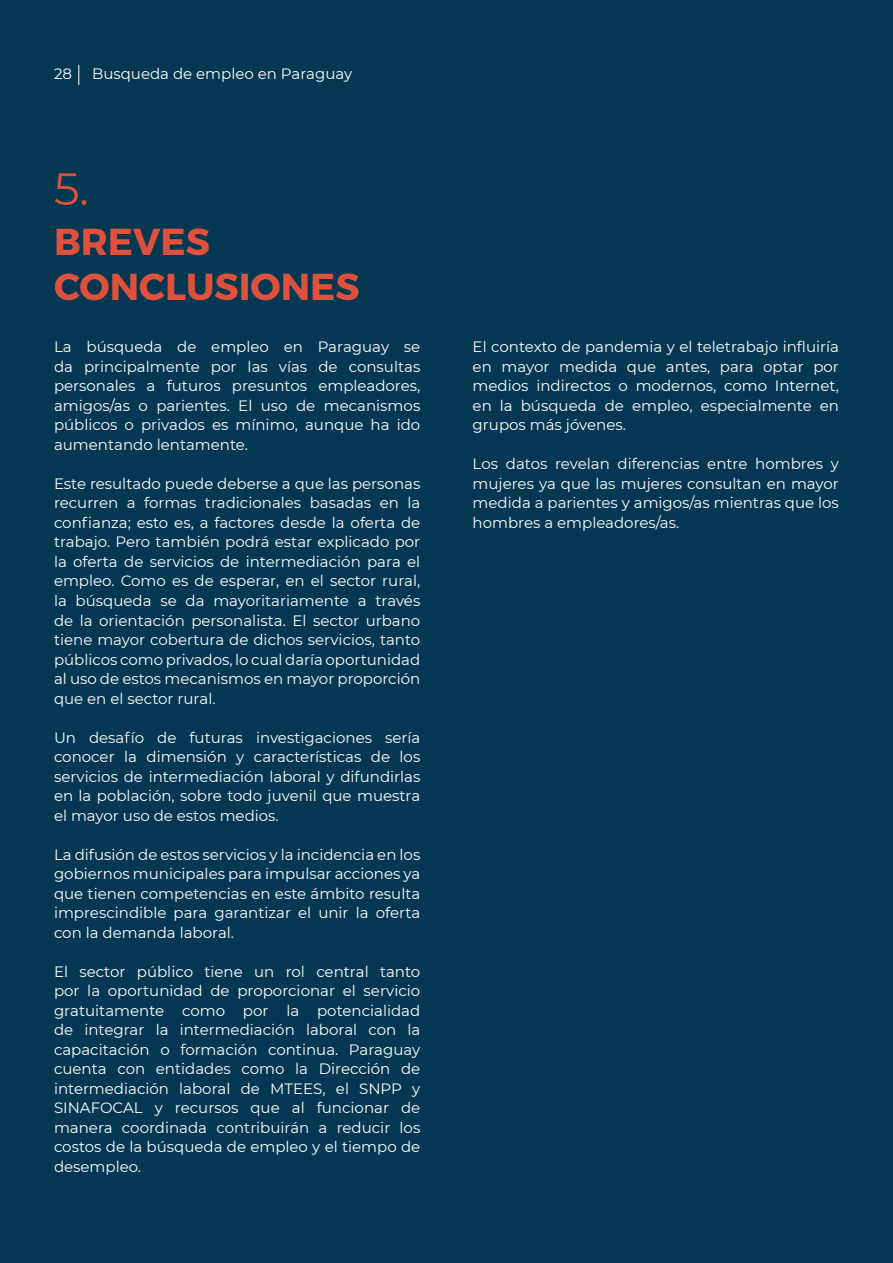
<style>
.page{position:relative;width:893px;height:1263px;background:#033752}
.page>*{position:absolute;margin:0;border:0;box-sizing:border-box;transform-origin:0 0}
.t1{font:45px "Montserrat";color:#de513a}
.t2{font:700 37.5px/45px "Montserrat";color:#df513b}
.t3{font:15px/19.5px "Montserrat";color:#fff;text-align:justify}
</style>
<div class="page">
<svg style="left:78px;top:65px;width:1px;height:20px"></svg>
<p class="t3" style="left:54px;top:64px;width:20px">28</p>
<p class="t3" style="left:92px;top:64px;width:262px">Busqueda de empleo en Paraguay</p>
<h1 class="t1" style="left:54px;top:158px;width:37px">5.</h1>
<h2 class="t2" style="left:54px;top:220px;width:307px">BREVES<br>CONCLUSIONES</h2>
<p class="t3" style="left:54px;top:337px;width:368px">La búsqueda de empleo en Paraguay se da principalmente por las vías de consultas personales a futuros presuntos empleadores, amigos/as o parientes. El uso de mecanismos públicos o privados es mínimo, aunque ha ido aumentando lentamente.</p>
<p class="t3" style="left:54px;top:473px;width:368px">Este resultado puede deberse a que las personas recurren a formas tradicionales basadas en la confianza; esto es, a factores desde la oferta de trabajo. Pero también podrá estar explicado por la oferta de servicios de intermediación para el empleo. Como es de esperar, en el sector rural, la búsqueda se da mayoritariamente a través de la orientación personalista. El sector urbano tiene mayor cobertura de dichos servicios, tanto públicos como privados, lo cual daría oportunidad al uso de estos mecanismos en mayor proporción que en el sector rural.</p>
<p class="t3" style="left:54px;top:727px;width:368px">Un desafío de futuras investigaciones sería conocer la dimensión y características de los servicios de intermediación laboral y difundirlas en la población, sobre todo juvenil que muestra el mayor uso de estos medios.</p>
<p class="t3" style="left:54px;top:844px;width:368px">La difusión de estos servicios y la incidencia en los gobiernos municipales para impulsar acciones ya que tienen competencias en este ámbito resulta imprescindible para garantizar el unir la oferta con la demanda laboral.</p>
<p class="t3" style="left:54px;top:961px;width:368px">El sector público tiene un rol central tanto por la oportunidad de proporcionar el servicio gratuitamente como por la potencialidad de integrar la intermediación laboral con la capacitación o formación continua. Paraguay cuenta con entidades como la Dirección de intermediación laboral de MTEES, el SNPP y SINAFOCAL y recursos que al funcionar de manera coordinada contribuirán a reducir los costos de la búsqueda de empleo y el tiempo de desempleo.</p>
<p class="t3" style="left:473px;top:337px;width:368px">El contexto de pandemia y el teletrabajo influiría en mayor medida que antes, para optar por medios indirectos o modernos, como Internet, en la búsqueda de empleo, especialmente en grupos más jóvenes.</p>
<p class="t3" style="left:473px;top:454px;width:368px">Los datos revelan diferencias entre hombres y mujeres ya que las mujeres consultan en mayor medida a parientes y amigos/as mientras que los hombres a empleadores/as.</p>
</div>
